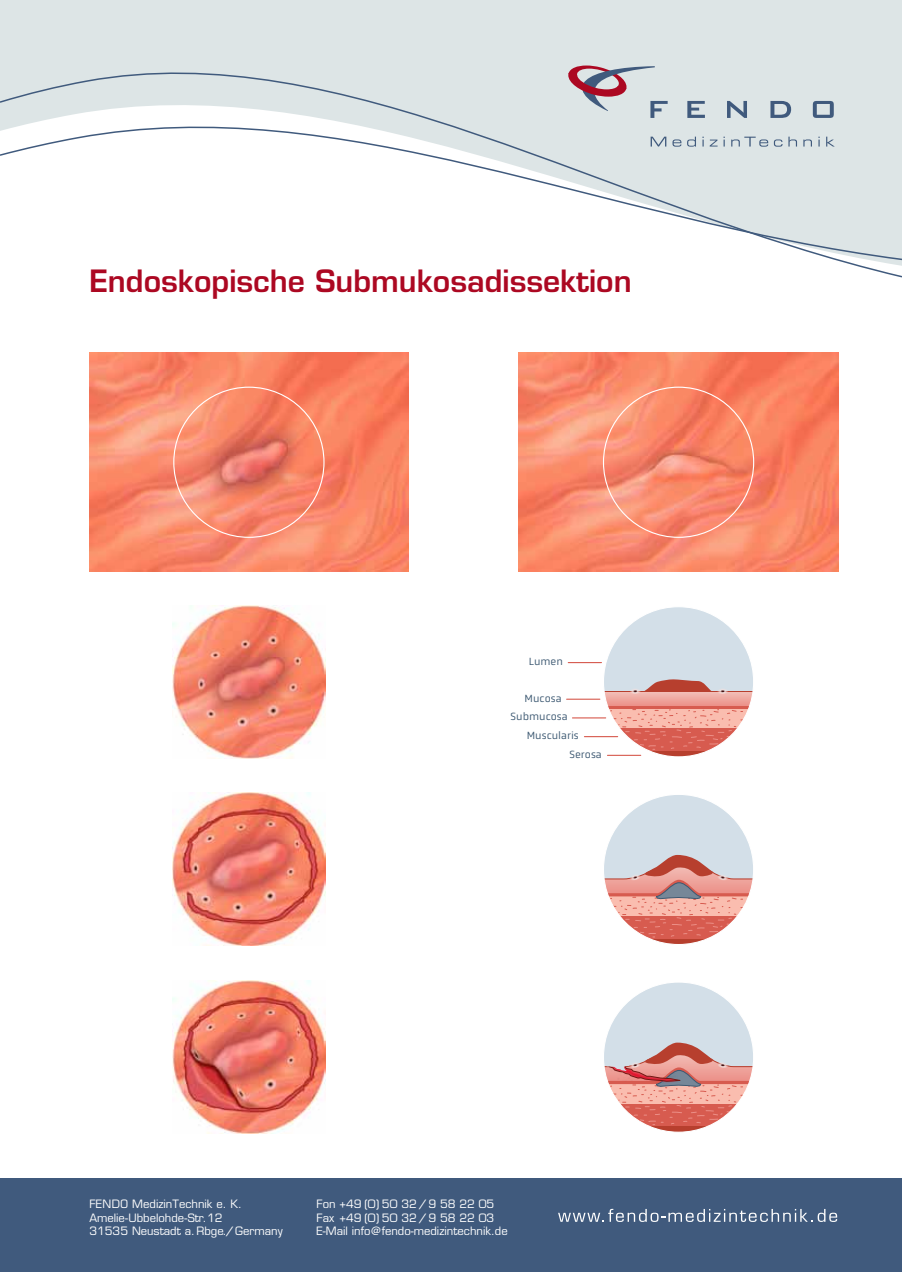
<style>
.page{position:relative;width:902px;height:1272px;background:#fff}
.page>*{position:absolute;margin:0;border:0;box-sizing:border-box;transform-origin:0 0}
.t1{font:600 30px "Eurostile";color:#ac0822}
.t2{font:11.25px/13.5px "Eurostile";color:#fff}
.t3{font:10.8px/18.8px "Obvia";color:#3d5972}
</style>
<div class="page">
<div style="left:0;top:0;width:901px;height:35px;background:#dde5e6"></div>
<svg style="left:0;top:35px;width:901px;height:243px"></svg>
<div style="left:0;top:1178px;width:901px;height:93px;background:#405a7d"></div>
<svg style="left:558px;top:1208px;width:279px;height:13px"></svg>
<svg style="left:687px;top:101px;width:17px;height:17px"></svg>
<svg style="left:727px;top:101px;width:20px;height:17px"></svg>
<svg style="left:770px;top:101px;width:21px;height:17px"></svg>
<svg style="left:812px;top:101px;width:21px;height:17px"></svg>
<svg style="left:650px;top:137px;width:16px;height:9px"></svg>
<svg style="left:672px;top:139px;width:9px;height:8px"></svg>
<svg style="left:687px;top:137px;width:9px;height:10px"></svg>
<svg style="left:709px;top:140px;width:8px;height:6px"></svg>
<svg style="left:731px;top:137px;width:51px;height:10px"></svg>
<svg style="left:788px;top:137px;width:9px;height:9px"></svg>
<svg style="left:803px;top:139px;width:8px;height:7px"></svg>
<svg style="left:826px;top:137px;width:8px;height:9px"></svg>
<svg style="left:559px;top:65px;width:108px;height:53px;background:#c6bcc3"></svg>
<img style="left:89px;top:352px;width:319px;height:219px">
<img style="left:519px;top:353px;width:319px;height:218px">
<svg style="left:604px;top:982px;width:149px;height:151px"></svg>
<svg style="left:604px;top:795px;width:149px;height:150px"></svg>
<svg style="left:566px;top:607px;width:187px;height:150px"></svg>
<img style="left:172px;top:605px;width:153px;height:153px">
<img style="left:172px;top:792px;width:153px;height:153px">
<img style="left:172px;top:980px;width:153px;height:153px">
<hr style="left:607px;top:754px;width:33px;height:2px;background:#d75b4f">
<hr style="left:584px;top:736px;width:33px;height:1px;background:#d75b4f">
<hr style="left:572px;top:717px;width:33px;height:1px;background:#d75b4f">
<hr style="left:566px;top:698px;width:33px;height:1px;background:#d75b4f">
<hr style="left:568px;top:662px;width:33px;height:1px;background:#d75b4f">
<h1 class="t1" style="left:89px;top:262px;width:544px">Endoskopische Submukosadissektion</h1>
<p class="t3" style="left:528px;top:652px;width:36px">Lumen</p>
<p class="t3" style="left:524px;top:688px;width:38px">Mucosa</p>
<p class="t3" style="left:510px;top:707px;width:58px">Submucosa</p>
<p class="t3" style="left:569px;top:726px;width:34px;text-indent:-43px">Muscularis<br>Serosa</p>
<p class="t2" style="left:89px;top:1197px;width:195px">FENDO MedizinTechnik e. K.<br>Amelie-Ubbelohde-Str.12<br>31535 Neustadt a. Rbge./ Germany</p>
<p class="t2" style="left:316px;top:1197px;width:193px">Fon +49 (0) 50 32 / 9 58 22 05<br>Fax +49 (0) 50 32 / 9 58 22 03<br>E-Mail info@fendo-medizintechnik.de</p>
</div>
